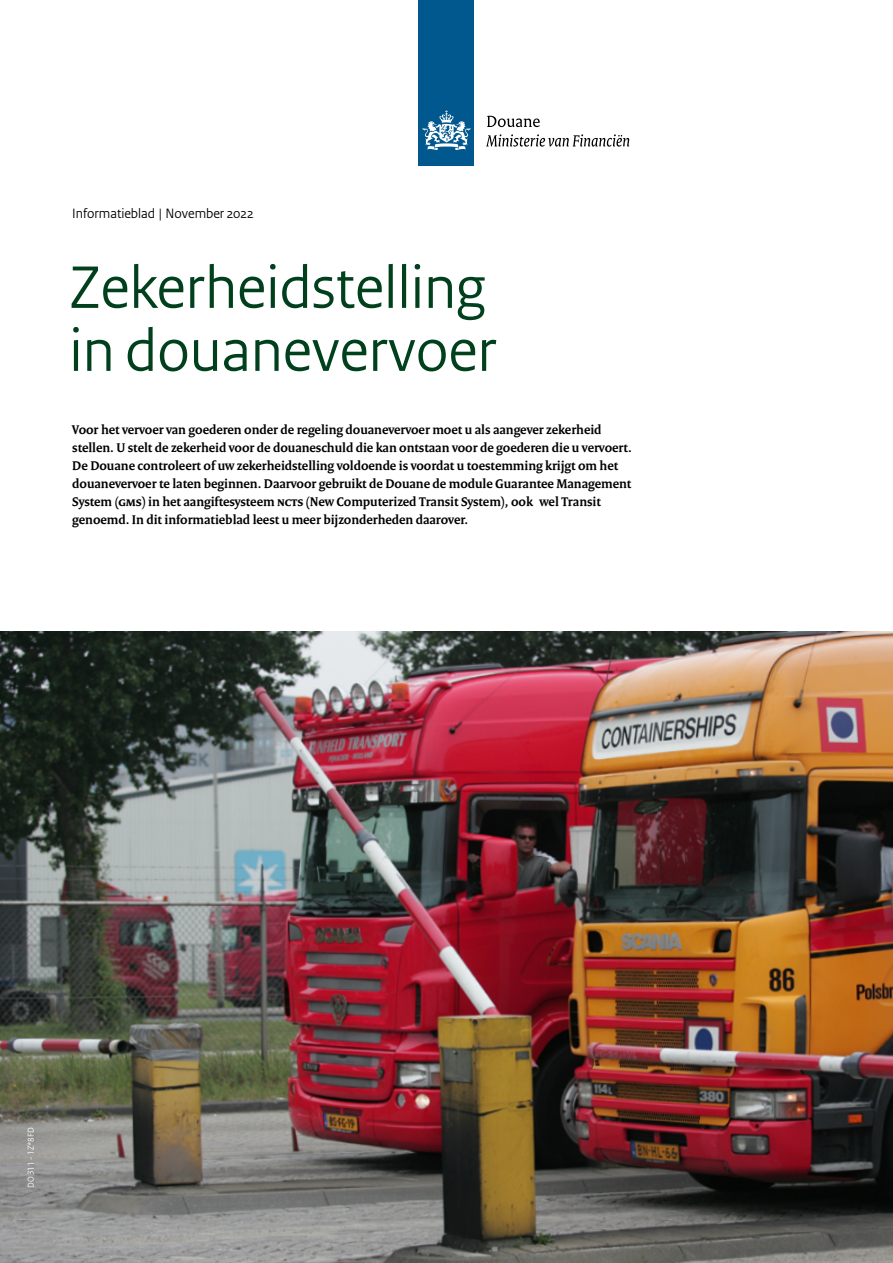
<style>
.page{position:relative;width:893px;height:1263px;background:#fff}
.page>*{position:absolute;margin:0;border:0;box-sizing:border-box;transform-origin:0 0}
.Titel{font:63px/63px "Rijksoverheid Sans Heading";color:#00401c}
.Datering{font:14.25px "Rijksoverheid Sans Heading";color:#000}
.Inleiding{font:700 13.5px/18px "Rijksoverheid Serif";letter-spacing:-.005em;color:#000}
.t1{font:9px "Rijksoverheid Sans Heading";color:#fff}
</style>
<div class="page">
<img style="left:0;top:631px;width:893px;height:632px">
<div style="left:419px;top:0;width:55px;height:166px;background:#00588e"></div>
<svg style="left:423px;top:110px;width:47px;height:40px"></svg>
<svg style="left:487px;top:116px;width:53px;height:11px"></svg>
<svg style="left:486px;top:134px;width:143px;height:13px"></svg>
<p class="Datering" style="left:72px;top:205px;width:183px">Informatieblad | November 2022</p>
<h1 class="Titel" style="left:69px;top:257px;width:429px">Zekerheidstelling in douanevervoer</h1>
<p class="Inleiding" style="left:72px;top:420px;width:561px">Voor het vervoer van goederen onder de regeling douanevervoer moet u als aangever zekerheid stellen. U stelt de zekerheid voor de douaneschuld die kan ontstaan voor de goederen die u vervoert.<br>De Douane controleert of uw zekerheidstelling voldoende is voordat u toestemming krijgt om het douanevervoer te laten beginnen. Daarvoor gebruikt de Douane de module Guarantee Management System (GMS) in het aangiftesysteem NCTS (New Computerized Transit System), ook wel Transit genoemd. In dit informatieblad leest u meer bijzonderheden daarover.</p>
<p class="t1" style="left:26px;top:1188px;width:62px;rotate:-90deg">DO 311 - 1Z*8FD</p>
</div>
